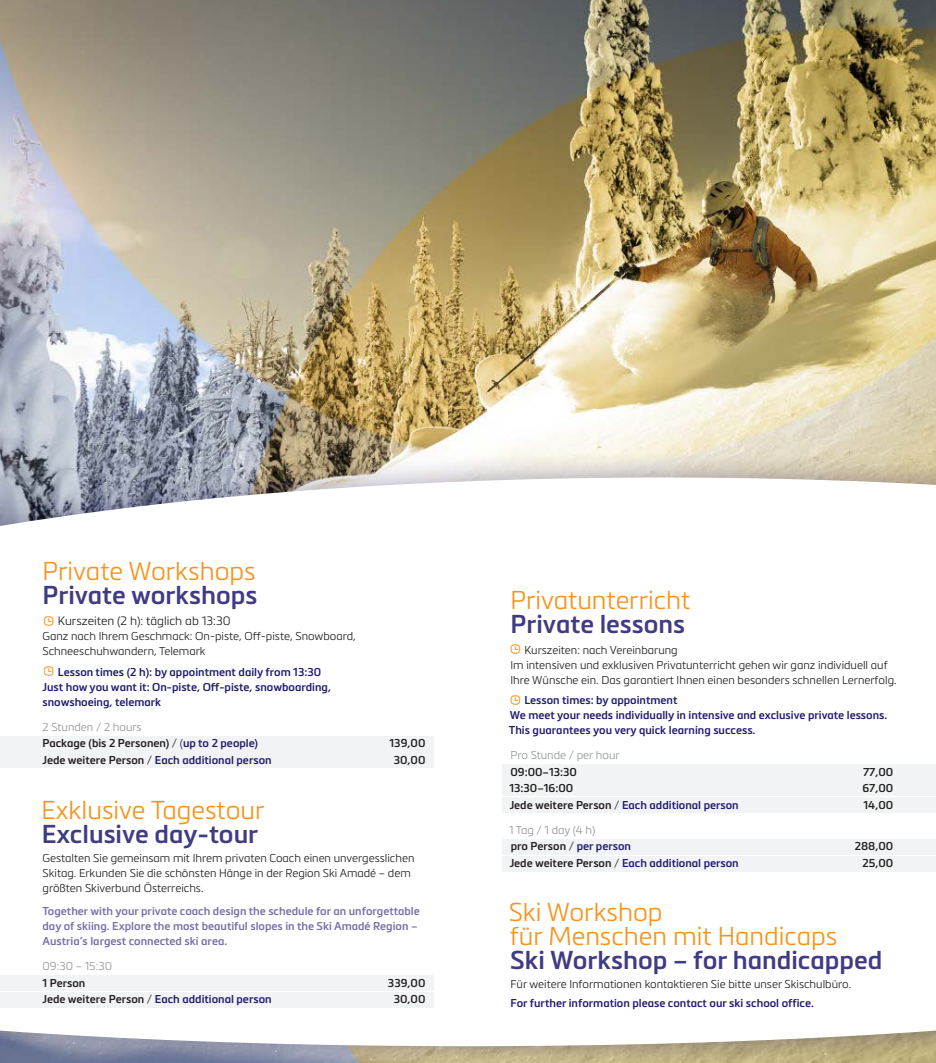
<style>
.page{position:relative;width:936px;height:1063px;background:#fff}
.page>*{position:absolute;margin:0;border:0;box-sizing:border-box;transform-origin:0 0}
.t1{font:300 25.5px/24px "Metronic Pro";color:#f7931d}
.t2{font:600 25.5px "Metronic Pro";color:#403c83}
.t3{font:300 12px "Metronic Pro";color:#231f20}
.t4{font:300 11.25px/15px "Metronic Pro";color:#231f20}
.t5{font:600 11.25px/15px "Metronic Pro";color:#201c70}
.t6{font:600 11.25px/15px "Metronic Pro";color:#7770a6}
.t7{font:600 11.25px/16.5px "Metronic Pro";color:#231f20}
.t8{font:300 11.25px/16.5px "Metronic Pro";color:#939598}
.s1{font-size:22.5px;color:#f7931d}
.s2{font-weight:300;font-size:22.5px;color:#f7931d}
.s3{font-weight:300;color:#939598}
.s4{font-weight:300}
.s5{font-weight:300;color:#201c70}
.s6{color:#201c70}
.s7{color:#231f20}
.s8{font-weight:300;color:#231f20}
.s9{font-weight:600;color:#231f20}
.s10{font-weight:600;color:#201c70}
</style>
<div class="page">
<img style="left:0;top:0;width:935px;height:450px">
<div style="left:0;top:450px;width:935px;height:290px;background:#221953;opacity:.4"></div>
<svg style="left:0;top:477px;width:935px;height:97px"></svg>
<div style="left:0;top:861px;width:935px;height:202px;background:#221953;opacity:.5"></div>
<svg style="left:0;top:959px;width:935px;height:87px"></svg>
<div style="left:0;top:574px;width:935px;height:385px;background:#fff"></div>
<div style="left:502px;top:797px;width:433px;height:16px;background:#f2f3f4"></div>
<div style="left:502px;top:764px;width:433px;height:15px;background:#f2f3f4"></div>
<div style="left:502px;top:839px;width:433px;height:16px;background:#f2f3f4"></div>
<div style="left:502px;top:781px;width:433px;height:15px;background:#f2f3f4"></div>
<div style="left:502px;top:856px;width:433px;height:15px;background:#f2f3f4"></div>
<div style="left:0;top:992px;width:434px;height:16px;background:#f2f3f4"></div>
<div style="left:0;top:753px;width:434px;height:15px;background:#f2f3f4"></div>
<div style="left:0;top:975px;width:434px;height:16px;background:#f2f3f4"></div>
<div style="left:0;top:736px;width:434px;height:15px;background:#f2f3f4"></div>
<h1 class="t1" style="left:43px;top:558px;width:214px">Private Workshops</h1>
<h1 class="t2" style="left:43px;top:579px;width:216px">Private workshops</h1>
<p class="t3" style="left:43px;top:613px;width:189px"><span class="s1">∈</span> Kurszeiten (2 h): täglich ab 13:30</p>
<p class="t4" style="left:43px;top:628px;width:315px">Ganz nach Ihrem Geschmack: On-piste, Off-piste, Snowboard,<br>Schneeschuhwandern, Telemark</p>
<p class="t5" style="left:43px;top:664px;width:290px"><span class="s2">∈</span> Lesson times (2 h): by appointment daily from 13:30<br>Just how you want it: On-piste, Off-piste, snowboarding, snowshoeing, telemark</p>
<p class="t7" style="left:43px;top:718px;width:217px"><span class="s3">2 Stunden / 2 hours<br></span>Package (bis 2 Personen) <span class="s4">/</span> <span class="s5">(</span><span class="s6">up to 2 people)</span></p>
<p class="t7" style="left:389px;top:735px;width:37px">139,00</p>
<p class="t5" style="left:43px;top:752px;width:230px"><span class="s7">Jede weitere Person</span> <span class="s8">/</span> Each additional person</p>
<p class="t7" style="left:393px;top:751px;width:33px">30,00</p>
<h1 class="t1" style="left:41px;top:797px;width:224px">Exklusive Tagestour</h1>
<h1 class="t2" style="left:42px;top:818px;width:218px">Exclusive day-tour</h1>
<p class="t4" style="left:43px;top:850px;width:373px">Gestalten Sie gemeinsam mit Ihrem privaten Coach einen unvergesslichen<br>Skitag. Erkunden Sie die schönsten Hänge in der Region Ski Amadé – dem größten Skiverbund Österreichs.</p>
<p class="t6" style="left:43px;top:904px;width:379px">Together with your private coach design the schedule for an unforgettable day of skiing. Explore the most beautiful slopes in the Ski Amadé Region –<br>Austria’s largest connected ski area.</p>
<p class="t8" style="left:43px;top:958px;width:71px">09:30 – 15:30</p>
<p class="t7" style="left:43px;top:974px;width:44px">1 Person</p>
<p class="t7" style="left:388px;top:974px;width:39px">339,00</p>
<p class="t5" style="left:43px;top:992px;width:230px"><span class="s7">Jede weitere Person</span> <span class="s8">/</span> Each additional person</p>
<p class="t7" style="left:393px;top:991px;width:33px">30,00</p>
<h1 class="t1" style="left:510px;top:587px;width:181px">Privatunterricht</h1>
<h1 class="t2" style="left:510px;top:608px;width:176px">Private lessons</h1>
<p class="t4" style="left:509px;top:642px;width:389px"><span class="s1">∈</span> Kurszeiten: nach Vereinbarung<br>Im intensiven und exklusiven Privatunterricht gehen wir ganz individuell auf<br>Ihre Wünsche ein. Das garantiert Ihnen einen besonders schnellen Lernerfolg.</p>
<p class="t5" style="left:509px;top:693px;width:380px"><span class="s2">∈</span> Lesson times: by appointment<br>We meet your needs individually in intensive and exclusive private lessons.<br>This guarantees you very quick learning success.</p>
<p class="t8" style="left:510px;top:747px;width:111px">Pro Stunde / per hour</p>
<p class="t7" style="left:510px;top:763px;width:68px">09:00–13:30</p>
<p class="t7" style="left:863px;top:763px;width:32px">77,00</p>
<p class="t7" style="left:509px;top:780px;width:65px">13:30–16:00</p>
<p class="t7" style="left:862px;top:780px;width:32px">67,00</p>
<p class="t5" style="left:509px;top:797px;width:230px"><span class="s7">Jede weitere Person</span> <span class="s8">/</span> Each additional person</p>
<p class="t7" style="left:863px;top:796px;width:31px">14,00</p>
<p class="t8" style="left:509px;top:821px;width:123px">1 Tag / 1 day (4 h)<br><span class="s9">pro Person</span> <span class="s7">/</span> <span class="s10">per person</span></p>
<p class="t7" style="left:854px;top:838px;width:40px">288,00</p>
<p class="t5" style="left:509px;top:855px;width:230px"><span class="s7">Jede weitere Person</span> <span class="s8">/</span> Each additional person</p>
<p class="t7" style="left:862px;top:854px;width:32px">25,00</p>
<h1 class="t1" style="left:508px;top:899px;width:330px">Ski Workshop<br>für Menschen mit Handicaps</h1>
<h1 class="t2" style="left:510px;top:944px;width:373px">Ski Workshop – for handicapped</h1>
<p class="t4" style="left:510px;top:976px;width:342px">Für weitere Informationen kontaktieren Sie bitte unser Skischulbüro.</p>
<p class="t5" style="left:510px;top:995px;width:305px">For further information please contact our ski school office.</p>
</div>
